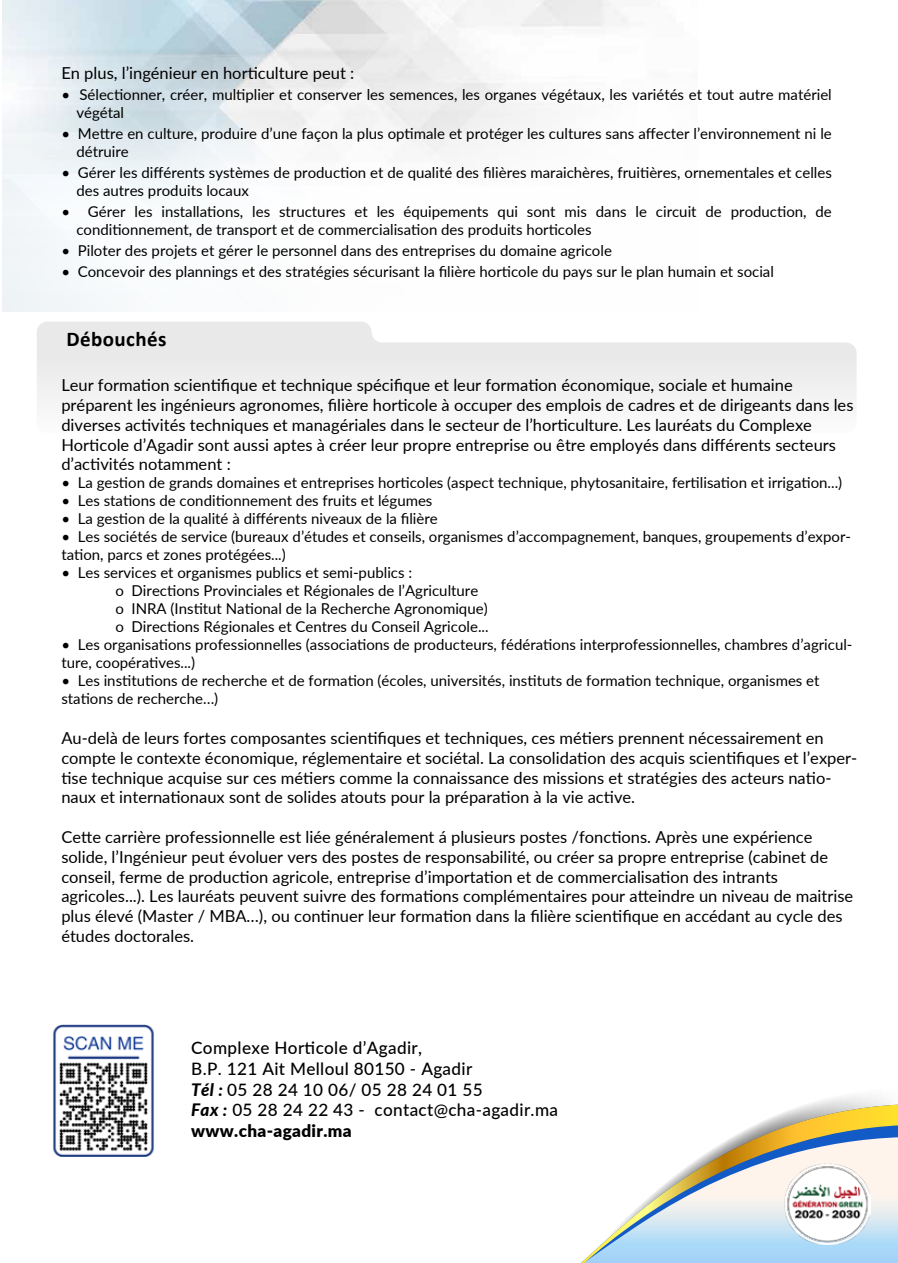
<style>
.page{position:relative;width:898px;height:1263px;background:#fff}
.page>*{position:absolute;margin:0;border:0;box-sizing:border-box;transform-origin:0 0}
.t1{font:700 21px "Calibri";letter-spacing:.02em;color:#000}
.t2{font:500 17.1px/20.5px "Lato";letter-spacing:.02em;color:#000}
.t3{font:16.5px/19.8px "Lato";color:#000}
.t4{font:15px/18px "Lato";color:#000}
.s1{font-weight:800;font-style:italic}
.s2{font-weight:900}
</style>
<div class="page">
<svg style="left:37px;top:321px;width:819px;height:82px;fill:#eee"></svg>
<svg style="left:807px;top:1096px;width:91px;height:9px"></svg>
<svg style="left:581px;top:1105px;width:317px;height:158px"></svg>
<img style="left:784px;top:1164px;width:86px;height:80px">
<img style="left:53px;top:1024px;width:101px;height:132px">
<p class="t3" style="left:61px;top:63px;width:294px">En plus, l’ingénieur en horticulture peut :</p>
<p class="t4" style="left:76px;top:85px;width:757px;text-indent:-15px">• Sélectionner, créer, multiplier et conserver les semences, les organes végétaux, les variétés et tout autre matériel végétal</p>
<p class="t4" style="left:76px;top:124px;width:757px;text-indent:-15px">• Mettre en culture, produire d’une façon la plus optimale et protéger les cultures sans affecter l’environnement ni le détruire</p>
<p class="t4" style="left:76px;top:163px;width:757px;text-indent:-15px">• Gérer les différents systèmes de production et de qualité des filières maraichères, fruitières, ornementales et celles des autres produits locaux</p>
<p class="t4" style="left:76px;top:202px;width:757px;text-indent:-15px">• Gérer les installations, les structures et les équipements qui sont mis dans le circuit de production, de conditionnement, de transport et de commercialisation des produits horticoles</p>
<p class="t4" style="left:61px;top:241px;width:552px">• Piloter des projets et gérer le personnel dans des entreprises du domaine agricole</p>
<p class="t4" style="left:61px;top:262px;width:714px">• Concevoir des plannings et des stratégies sécurisant la filière horticole du pays sur le plan humain et social</p>
<h1 class="t1" style="left:67px;top:324px;width:101px">Débouchés</h1>
<p class="t3" style="left:61px;top:375px;width:793px">Leur formation scientifique et technique spécifique et leur formation économique, sociale et humaine préparent les ingénieurs agronomes, filière horticole à occuper des emplois de cadres et de dirigeants dans les diverses activités techniques et managériales dans le secteur de l’horticulture. Les lauréats du Complexe Horticole d’Agadir sont aussi aptes à créer leur propre entreprise ou être employés dans différents secteurs d’activités notamment :</p>
<p class="t4" style="left:61px;top:473px;width:782px">• La gestion de grands domaines et entreprises horticoles (aspect technique, phytosanitaire, fertilisation et irrigation...)</p>
<p class="t4" style="left:61px;top:491px;width:373px">• Les stations de conditionnement des fruits et légumes</p>
<p class="t4" style="left:61px;top:509px;width:378px">• La gestion de la qualité à différents niveaux de la filière</p>
<p class="t4" style="left:61px;top:527px;width:791px">• Les sociétés de service (bureaux d’études et conseils, organismes d’accompagnement, banques, groupements d’expor&shy;tation, parcs et zones protégées...)</p>
<p class="t4" style="left:115px;top:563px;width:375px;text-indent:-54px">• Les services et organismes publics et semi-publics :<br>o Directions Provinciales et Régionales de l’Agriculture o INRA (Institut National de la Recherche Agronomique) o Directions Régionales et Centres du Conseil Agricole...</p>
<p class="t4" style="left:61px;top:635px;width:792px">• Les organisations professionnelles (associations de producteurs, fédérations interprofessionnelles, chambres d’agricul&shy;ture, coopératives...)</p>
<p class="t4" style="left:61px;top:671px;width:760px">• Les institutions de recherche et de formation (écoles, universités, instituts de formation technique, organismes et stations de recherche…)</p>
<p class="t3" style="left:61px;top:727px;width:797px">Au-delà de leurs fortes composantes scientifiques et techniques, ces métiers prennent nécessairement en compte le contexte économique, réglementaire et sociétal. La consolidation des acquis scientifiques et l’exper&shy;tise technique acquise sur ces métiers comme la connaissance des missions et stratégies des acteurs natio&shy;naux et internationaux sont de solides atouts pour la préparation à la vie active.</p>
<p class="t3" style="left:61px;top:826px;width:793px">Cette carrière professionnelle est liée généralement á plusieurs postes /fonctions. Après une expérience solide, l’Ingénieur peut évoluer vers des postes de responsabilité, ou créer sa propre entreprise (cabinet de conseil, ferme de production agricole, entreprise d’importation et de commercialisation des intrants agricoles...). Les lauréats peuvent suivre des formations complémentaires pour atteindre un niveau de maitrise plus élevé (Master / MBA…), ou continuer leur formation dans la filière scientifique en accédant au cycle des études doctorales.</p>
<p class="t2" style="left:191px;top:1037px;width:368px">Complexe Horticole d’Agadir,<br>B.P. 121 Ait Melloul 80150 - Agadir<br><span class="s1">Tél :</span> 05 28 24 10 06/ 05 28 24 01 55<br><span class="s1">Fax :</span> 05 28 24 22 43 - contact@cha-agadir.ma <span class="s2">www.cha-agadir.ma</span></p>
</div>
